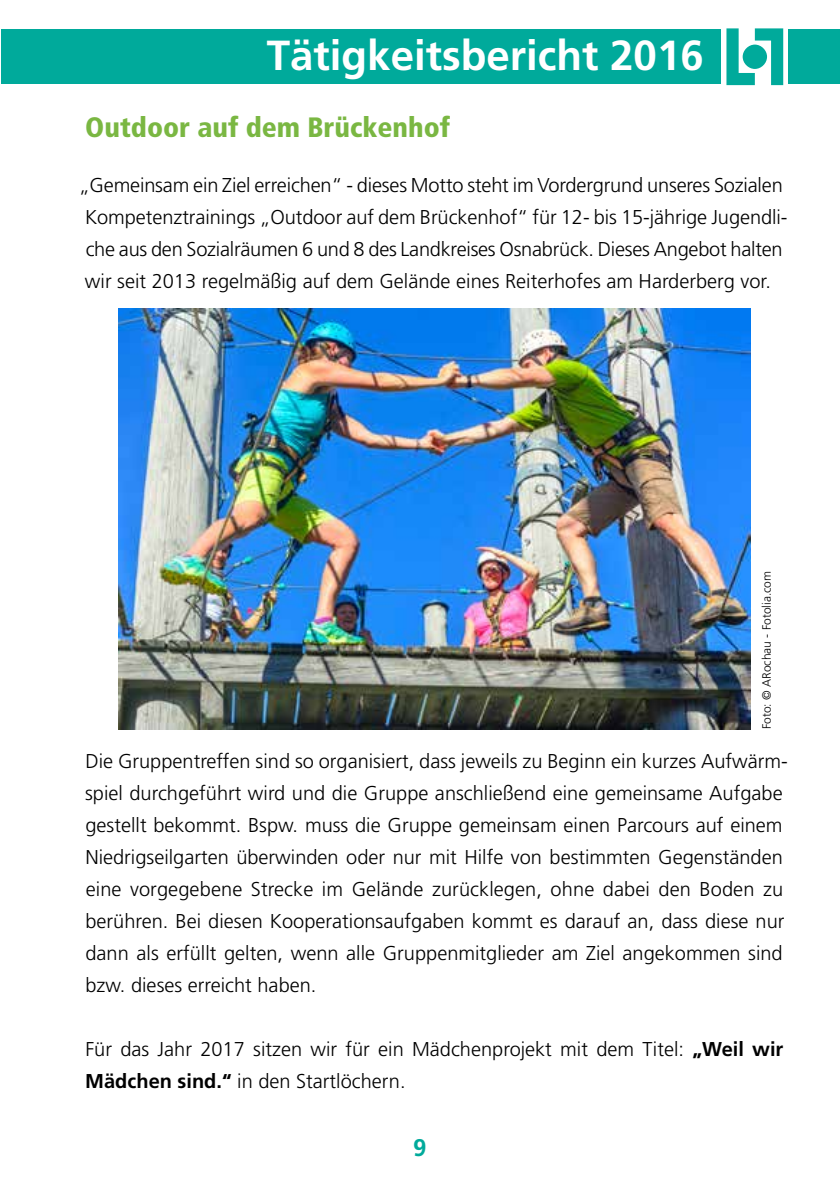
<style>
.page{position:relative;width:840px;height:1191px;background:#fff}
.page>*{position:absolute;margin:0;border:0;box-sizing:border-box;transform-origin:0 0}
.t1{font:700 42px "Frutiger";color:#fff}
.t2{font:900 condensed 28px "Frutiger";color:#7ab742}
.t3{font:700 24px "Frutiger";color:#00aa9b}
.t4{font:300 20px/32px "Frutiger";color:#000}
.t5{font:300 12px "Frutiger";color:#000}
.s1{font-weight:700}
</style>
<div class="page">
<div style="left:1px;top:29px;width:838px;height:55px;background:#00aa9b"></div>
<svg style="left:721px;top:28px;width:66px;height:58px"></svg>
<svg style="left:726px;top:28px;width:56px;height:57px"></svg>
<div style="left:742px;top:45px;width:24px;height:24px;background:#00aa9b;border-radius:50%"></div>
<img style="left:118px;top:309px;width:631px;height:420px">
<h1 class="t1" style="left:267px;top:31px;width:438px">Tätigkeitsbericht 2016</h1>
<h2 class="t2" style="left:85px;top:111px;width:366px">Outdoor auf dem Brückenhof</h2>
<p class="t4" style="left:79px;top:169px;width:710px;text-align:center">„Gemeinsam ein Ziel erreichen“ - dieses Motto steht im Vordergrund unseres Sozialen Kompetenztrainings „Outdoor auf dem Brückenhof“ für 12- bis 15-jährige Jugendli&shy;che aus den Sozialräumen 6 und 8 des Landkreises Osnabrück. Dieses Angebot halten wir seit 2013 regelmäßig auf dem Gelände eines Reiterhofes am Harderberg vor.</p>
<p class="t5" style="left:759px;top:729px;width:160px;rotate:-90deg">Foto: © ARochau - Fotolia.com</p>
<p class="t4" style="left:85px;top:745px;width:703px">Die Gruppentreffen sind so organisiert, dass jeweils zu Beginn ein kurzes Aufwärm&shy;spiel durchgeführt wird und die Gruppe anschließend eine gemeinsame Aufgabe gestellt bekommt. Bspw. muss die Gruppe gemeinsam einen Parcours auf einem Niedrigseilgarten überwinden oder nur mit Hilfe von bestimmten Gegenständen eine vorgegebene Strecke im Gelände zurücklegen, ohne dabei den Boden zu berühren. Bei diesen Kooperationsaufgaben kommt es darauf an, dass diese nur dann als erfüllt gelten, wenn alle Gruppenmitglieder am Ziel angekommen sind bzw. dieses erreicht haben.</p>
<p class="t4" style="left:85px;top:1033px;width:699px">Für das Jahr 2017 sitzen wir für ein Mädchenprojekt mit dem Titel: <span class="s1">„Weil wir<br>Mädchen sind.“</span> in den Startlöchern.</p>
<p class="t3" style="left:413px;top:1133px;width:15px">9</p>
</div>
